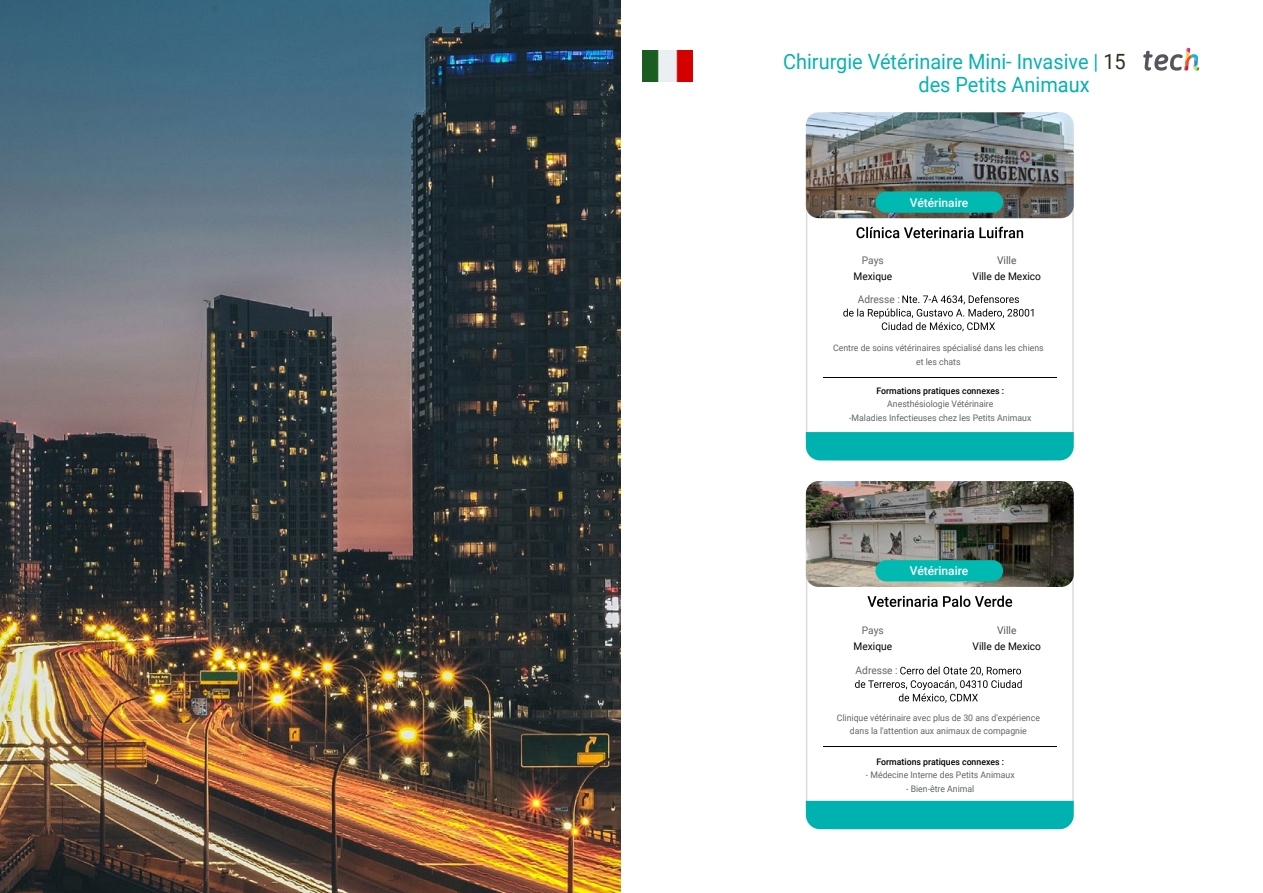
<style>
.page{position:relative;width:1263px;height:893px;background:#fff}
.page>*{position:absolute;margin:0;border:0;box-sizing:border-box;transform-origin:0 0}
.t1{font:21px/22.5px "Roboto";color:#09b2af;scale:.95 1}
.t2{font:500 12px "Roboto";color:#fff}
.t3{font:10.5px "Roboto";color:#000}
.t4{font:10.5px "Roboto";color:#61646a}
.t5{font:10.5px "Roboto";color:#52555b}
.t6{font:9px/13.5px "Roboto";color:#61646a;text-align:center}
.t7{font:500 9px "Roboto";color:#000}
.s1{color:#00b0ae}
.s2{color:#312e20}
</style>
<div class="page">
<img style="left:0;top:0;width:621px;height:893px">
<img style="left:642px;top:51px;width:50px;height:30px">
<svg style="left:1143px;top:48px;width:56px;height:23px"></svg>
<svg style="left:805px;top:124px;width:269px;height:337px"></svg>
<img style="left:806px;top:112px;width:268px;height:106px">
<div style="left:875px;top:191px;width:128px;height:22px;background:#00bab2;border-radius:11px"></div>
<hr style="left:823px;top:378px;width:234px;height:1px;background:#000">
<svg style="left:856px;top:227px;width:167px;height:11px"></svg>
<svg style="left:843px;top:295px;width:190px;height:36px"></svg>
<div style="left:806px;top:432px;width:268px;height:28px;background:#00b2af"></div>
<svg style="left:805px;top:492px;width:269px;height:338px"></svg>
<img style="left:806px;top:481px;width:268px;height:106px">
<div style="left:875px;top:560px;width:128px;height:21px;background:#00bab2;border-radius:11px"></div>
<hr style="left:823px;top:746px;width:234px;height:1px;background:#000">
<svg style="left:867px;top:596px;width:145px;height:11px"></svg>
<svg style="left:855px;top:666px;width:167px;height:37px"></svg>
<div style="left:806px;top:801px;width:268px;height:28px;background:#00b2af"></div>
<h1 class="t1" style="left:918px;top:50px;width:220px;text-indent:-135px">Chirurgie Vétérinaire Mini- Invasive <span class="s1">|</span> <span class="s2">15 </span>des Petits Anim<span class="s1">aux</span></h1>
<h2 class="t2" style="left:910px;top:194px;width:60px">Vétérinaire</h2>
<p class="t4" style="left:862px;top:253px;width:23px">Pays</p>
<p class="t3" style="left:853px;top:269px;width:40px">Mexique</p>
<p class="t4" style="left:858px;top:292px;width:44px">Adresse :</p>
<p class="t5" style="left:997px;top:253px;width:21px">Ville</p>
<p class="t3" style="left:972px;top:269px;width:70px">Ville de Mexico</p>
<p class="t6" style="left:833px;top:341px;width:212px">Centre de soins vétérinaires spécialisé dans les chiens et les chats</p>
<p class="t7" style="left:876px;top:385px;width:129px">Formations pratiques connexes :</p>
<p class="t6" style="left:849px;top:397px;width:184px">Anesthésiologie Vétérinaire<br>-Maladies Infectieuses chez les Petits Animaux</p>
<h2 class="t2" style="left:910px;top:563px;width:60px">Vétérinaire</h2>
<p class="t4" style="left:862px;top:622px;width:23px">Pays</p>
<p class="t3" style="left:853px;top:639px;width:40px">Mexique</p>
<p class="t5" style="left:997px;top:622px;width:21px">Ville</p>
<p class="t3" style="left:972px;top:639px;width:70px">Ville de Mexico</p>
<p class="t4" style="left:856px;top:663px;width:44px">Adresse :</p>
<p class="t6" style="left:837px;top:711px;width:205px">Clinique vétérinaire avec plus de 30 ans d'expérience dans la l'attention aux animaux de compagnie</p>
<p class="t7" style="left:876px;top:755px;width:129px">Formations pratiques connexes :</p>
<p class="t6" style="left:866px;top:768px;width:150px">- Médecine Interne des Petits Animaux</p>
<p class="t6" style="left:906px;top:781px;width:70px">- Bien-être Animal</p>
</div>
